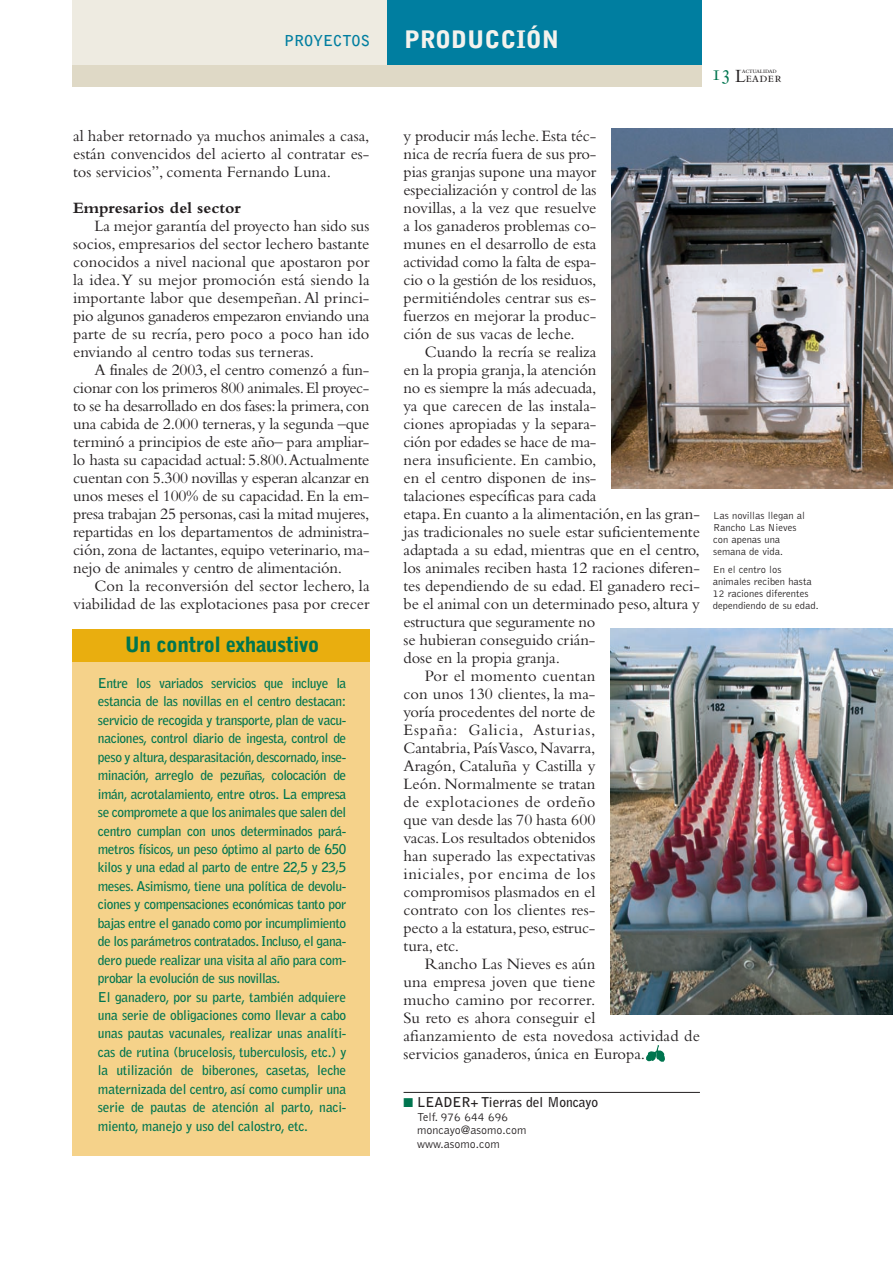
<style>
.page{position:relative;width:893px;height:1263px;background:#fff}
.page>*{position:absolute;margin:0;border:0;box-sizing:border-box;transform-origin:0 0}
.t1{font:900 24px "Bell Gothic";color:#f4f2ed}
.t2{font:22.5px "Bembo SC";color:#00754f}
.t3{font:900 21px "Bell Gothic";letter-spacing:-.03em;color:#00754f}
.t4{font:16.5px/18px "Bembo";color:#231f20;text-align:justify}
.t5{font:16.5px "Bembo";letter-spacing:-.02em;color:#231f20}
.t6{font:16.5px "Bembo";letter-spacing:.05em;color:#231f20}
.t7{font:16.5px "Bembo";letter-spacing:.035em;color:#231f20}
.t8{font:16.5px "Bembo";letter-spacing:.025em;color:#231f20}
.t9{font:700 16.5px "Bembo";color:#231f20}
.t10{font:700 15px "Bell Gothic";color:#007ea0}
.t11{font:14.25px "Bembo SC";letter-spacing:.015em;color:#231f20}
.t12{font:700 13.5px/18.5px "Bell Gothic";letter-spacing:-.035em;color:#00754f}
.t13{font:700 13.5px "Bell Gothic";color:#231f20}
.t14{font:300 12px/13.5px "Bell Gothic";color:#231f20}
.t15{font:300 10.5px/12px "Bell Gothic";color:#231f20}
.t16{font:7.5px "Bembo SC";letter-spacing:-.04em;color:#231f20}
.s1{font-size:19.5px}
.s2{color:#00754f}
</style>
<div class="page">
<hr style="left:404px;top:1092px;width:296px;height:1px;background:#231f20">
<div style="left:72px;top:65px;width:630px;height:21px;background:#dfd9c6"></div>
<div style="left:72px;top:0;width:315px;height:65px;background:#eeebe1"></div>
<div style="left:387px;top:0;width:315px;height:65px;background:#007ea0"></div>
<img style="left:611px;top:128px;width:282px;height:361px">
<img style="left:610px;top:628px;width:283px;height:386px">
<img style="left:646px;top:1046px;width:18px;height:15px">
<div style="left:72px;top:634px;width:298px;height:522px;background:#f5d28a"></div>
<div style="left:72px;top:629px;width:298px;height:32px;background:#e9ae0f"></div>
<p class="t10" style="left:284px;top:34px;width:87px">PROYECTOS</p>
<h1 class="t1" style="left:404px;top:29px;width:157px">PRODUCCIÓN</h1>
<h2 class="t2" style="left:711px;top:59px;width:22px">13</h2>
<p class="t16" style="left:742px;top:66px;width:36px">actualidad</p>
<p class="t11" style="left:735px;top:69px;width:48px"><span class="s1">L</span>eader</p>
<p class="t4" style="left:73px;top:128px;width:298px">al haber retornado ya muchos animales a casa, están convencidos del acierto al contratar es&shy;tos servicios”, comenta Fernando Luna.</p>
<p class="t9" style="left:73px;top:202px;width:169px">Empresarios del sector</p>
<p class="t4" style="left:73px;top:218px;width:298px;text-indent:21px">La mejor garantía del proyecto han sido sus socios, empresarios del sector lechero bastante conocidos a nivel nacional que apostaron por la idea.Y su mejor promoción está siendo la importante labor que desempeñan.Al princi&shy;pio algunos ganaderos empezaron enviando una parte de su recría, pero poco a poco han ido enviando al centro todas sus terneras.</p>
<p class="t4" style="left:73px;top:362px;width:298px;text-indent:21px">A finales de 2003, el centro comenzó a fun&shy;cionar con los primeros 800 animales.El proyec&shy;to se ha desarrollado en dos fases:la primera,con una cabida de 2.000 terneras,y la segunda –que terminó a principios de este año– para ampliar&shy;lo hasta su capacidad actual:5.800.Actualmente cuentan con 5.300 novillas y esperan alcanzar en unos meses el 100% de su capacidad. En la em&shy;presa trabajan 25 personas,casi la mitad mujeres, repartidas en los departamentos de administra&shy;ción, zona de lactantes, equipo veterinario, ma&shy;nejo de animales y centro de alimentación.</p>
<p class="t4" style="left:73px;top:578px;width:298px;text-align:right">Con la reconversión del sector lechero, la viabilidad de las explotaciones pasa por crecer</p>
<p class="t3" style="left:125px;top:636px;width:196px">Un control exhaustivo</p>
<p class="t12" style="left:98px;top:674px;width:250px">Entre los variados servicios que incluye la estancia de las novillas en el centro destacan: servicio de recogida y transporte, plan de vacu&shy;naciones, control diario de ingesta, control de peso y altura, desparasitación, descornado, inse&shy;minación, arreglo de pezuñas, colocación de imán, acrotalamiento, entre otros. La empresa se compromete a que los animales que salen del centro cumplan con unos determinados pará&shy;metros físicos, un peso óptimo al parto de 650 kilos y una edad al parto de entre 22,5 y 23,5 meses. Asimismo, tiene una política de devolu&shy;ciones y compensaciones económicas tanto por bajas entre el ganado como por incumplimiento de los parámetros contratados. Incluso, el gana&shy;dero puede realizar una visita al año para com&shy;probar la evolución de sus novillas.<br>El ganadero, por su parte, también adquiere una serie de obligaciones como llevar a cabo unas pautas vacunales, realizar unas analíti&shy;cas de rutina (brucelosis, tuberculosis, etc.) y la utilización de biberones, casetas, leche maternizada del centro, así como cumplir una serie de pautas de atención al parto, naci&shy;miento, manejo y uso del calostro, etc.</p>
<p class="t4" style="left:404px;top:128px;width:194px">y producir más leche.Esta téc&shy;nica de recría fuera de sus pro&shy;pias granjas supone una mayor especialización y control de las novillas, a la vez que resuelve a los ganaderos problemas co&shy;munes en el desarrollo de esta actividad como la falta de espa&shy;cio o la gestión de los residuos, permitiéndoles centrar sus es&shy;fuerzos en mejorar la produc&shy;ción de sus vacas de leche.</p>
<p class="t4" style="left:425px;top:344px;width:173px">Cuando la recría se realiza</p>
<p class="t4" style="left:404px;top:362px;width:194px">en la propia granja,la atención</p>
<p class="t4" style="left:404px;top:380px;width:194px">no es siempre la más adecuada,</p>
<p class="t4" style="left:404px;top:398px;width:194px">ya que carecen de las instala-</p>
<p class="t4" style="left:404px;top:416px;width:194px">ciones apropiadas y la separa-</p>
<p class="t4" style="left:404px;top:434px;width:194px">ción por edades se hace de ma-</p>
<p class="t4" style="left:404px;top:452px;width:194px">nera insuficiente. En cambio,</p>
<p class="t4" style="left:404px;top:470px;width:194px">en el centro disponen de ins-</p>
<p class="t4" style="left:404px;top:488px;width:194px">talaciones específicas para cada</p>
<p class="t4" style="left:404px;top:506px;width:298px">etapa.En cuanto a la alimentación,en las gran-</p>
<p class="t4" style="left:404px;top:524px;width:298px">jas tradicionales no suele estar suficientemente</p>
<p class="t4" style="left:404px;top:542px;width:298px">adaptada a su edad, mientras que en el centro,</p>
<p class="t4" style="left:404px;top:560px;width:298px">los animales reciben hasta 12 raciones diferen-</p>
<p class="t4" style="left:404px;top:578px;width:298px">tes dependiendo de su edad. El ganadero reci-</p>
<p class="t4" style="left:404px;top:596px;width:298px">be el animal con un determinado peso,altura y</p>
<p class="t4" style="left:404px;top:614px;width:193px">estructura que seguramente no</p>
<p class="t4" style="left:404px;top:632px;width:193px">se hubieran conseguido crián-</p>
<p class="t4" style="left:404px;top:650px;width:158px">dose en la propia granja.</p>
<p class="t4" style="left:425px;top:668px;width:172px">Por el momento cuentan</p>
<p class="t4" style="left:404px;top:686px;width:193px">con unos 130 clientes, la ma-</p>
<p class="t4" style="left:404px;top:704px;width:193px">yoría procedentes del norte de</p>
<p class="t6" style="left:404px;top:724px;width:193px">España: Galicia, Asturias,</p>
<p class="t4" style="left:404px;top:740px;width:193px">Cantabria,País Vasco,Navarra,</p>
<p class="t4" style="left:404px;top:758px;width:193px">Aragón, Cataluña y Castilla y</p>
<p class="t4" style="left:404px;top:776px;width:193px">León. Normalmente se tratan</p>
<p class="t8" style="left:404px;top:796px;width:193px">de explotaciones de ordeño</p>
<p class="t4" style="left:404px;top:812px;width:193px">que van desde las 70 hasta 600</p>
<p class="t4" style="left:404px;top:830px;width:193px">vacas.Los resultados obtenidos</p>
<p class="t4" style="left:404px;top:848px;width:193px">han superado las expectativas</p>
<p class="t7" style="left:404px;top:868px;width:193px">iniciales, por encima de los</p>
<p class="t4" style="left:404px;top:884px;width:193px">compromisos plasmados en el</p>
<p class="t4" style="left:404px;top:902px;width:193px">contrato con los clientes res-</p>
<p class="t5" style="left:404px;top:922px;width:193px">pecto a la estatura,peso,estruc-</p>
<p class="t4" style="left:404px;top:938px;width:57px">tura, etc.</p>
<p class="t4" style="left:425px;top:956px;width:172px">Rancho Las Nieves es aún</p>
<p class="t4" style="left:404px;top:974px;width:193px">una empresa joven que tiene</p>
<p class="t4" style="left:404px;top:992px;width:193px">mucho camino por recorrer.</p>
<p class="t4" style="left:404px;top:1010px;width:193px">Su reto es ahora conseguir el</p>
<p class="t4" style="left:404px;top:1028px;width:298px">afianzamiento de esta novedosa actividad de</p>
<p class="t4" style="left:404px;top:1046px;width:243px">servicios ganaderos, única en Europa.</p>
<p class="t13" style="left:404px;top:1097px;width:196px"><span class="s2">■</span> LEADER+ Tierras del Moncayo</p>
<p class="t14" style="left:417px;top:1110px;width:111px">Telf. 976 644 696 moncayo@asomo.com www.asomo.com</p>
<p class="t15" style="left:713px;top:510px;width:93px">Las novillas llegan al<br>Rancho Las Nieves con apenas una semana de vida.</p>
<p class="t15" style="left:713px;top:564px;width:107px">En el centro los animales reciben hasta<br>12 raciones diferentes dependiendo de su edad.</p>
</div>
